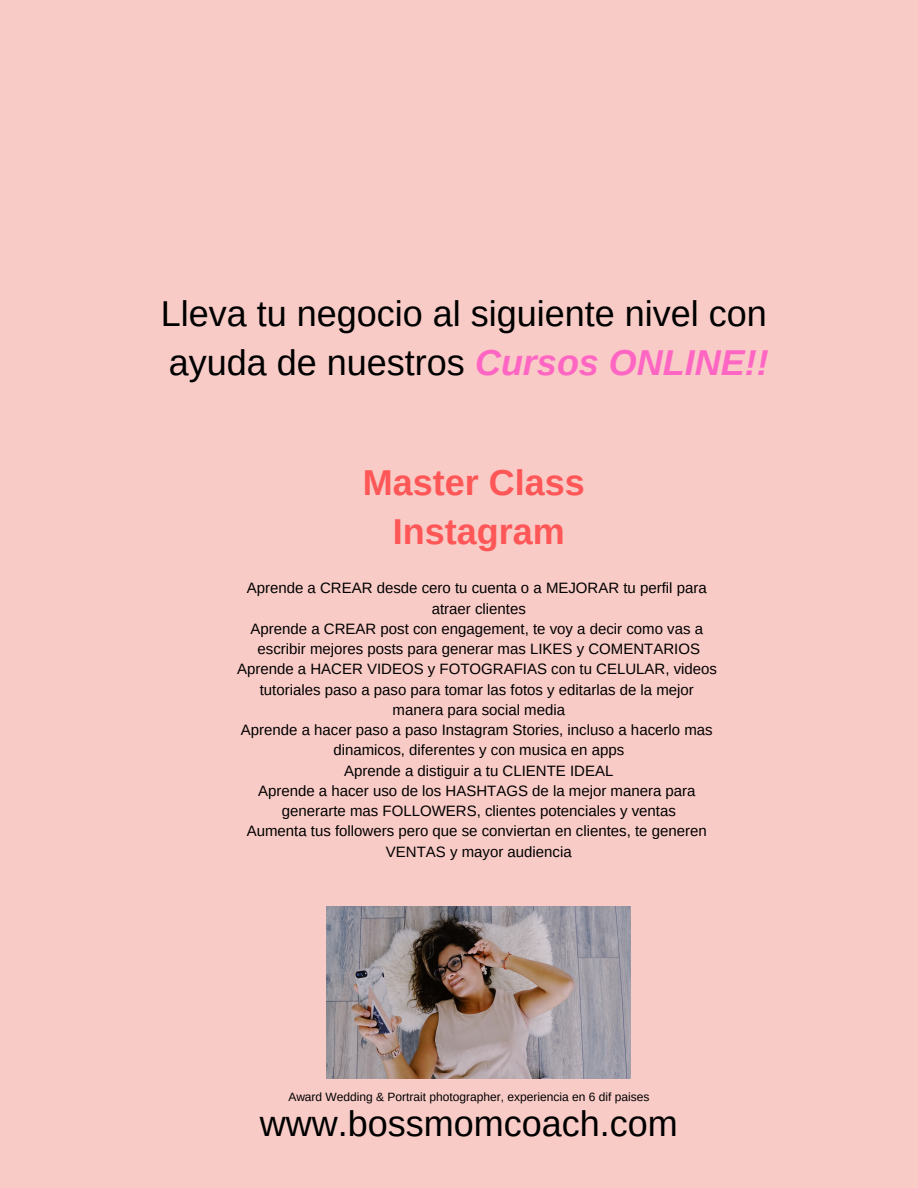
<style>
.page{position:relative;width:918px;height:1188px;background:#f8cbc6}
.page>*{position:absolute;margin:0;border:0;box-sizing:border-box;transform-origin:0 0}
.t1{font:36px/49.5px "Arimo";color:#000}
.t2{font:700 36px/49.5px "Arimo";color:#ff5757;text-align:center}
.t3{font:15px/20.2px "Arimo";color:#000;text-align:center}
.t4{font:12px "Arimo";color:#000}
.s1{font-weight:700;font-style:italic;color:#ff66c4}
</style>
<div class="page">
<img style="left:327px;top:907px;width:304px;height:172px">
<h1 class="t1" style="left:161px;top:288px;width:610px">Lleva tu negocio al siguiente nivel con ayuda de nuestros <span class="s1">Cursos ONLINE!!</span></h1>
<h1 class="t2" style="left:363px;top:457px;width:224px">Master Class<br>Instagram</h1>
<p class="t3" style="left:237px;top:578px;width:481px">Aprende a CREAR desde cero tu cuenta o a MEJORAR tu perfil para atraer clientes<br>Aprende a CREAR post con engagement, te voy a decir como vas a escribir mejores posts para generar mas LIKES y COMENTARIOS Aprende a HACER VIDEOS y FOTOGRAFIAS con tu CELULAR, videos tutoriales paso a paso para tomar las fotos y editarlas de la mejor manera para social media<br>Aprende a hacer paso a paso Instagram Stories, incluso a hacerlo mas dinamicos, diferentes y con musica en apps<br>Aprende a distiguir a tu CLIENTE IDEAL<br>Aprende a hacer uso de los HASHTAGS de la mejor manera para generarte mas FOLLOWERS, clientes potenciales y ventas<br>Aumenta tus followers pero que se conviertan en clientes, te generen VENTAS y mayor audiencia</p>
<p class="t4" style="left:288px;top:1090px;width:363px">Award Wedding &amp; Portrait photographer, experiencia en 6 dif paises</p>
<h1 class="t1" style="left:260px;top:1099px;width:419px">www.bossmomcoach.com</h1>
</div>
